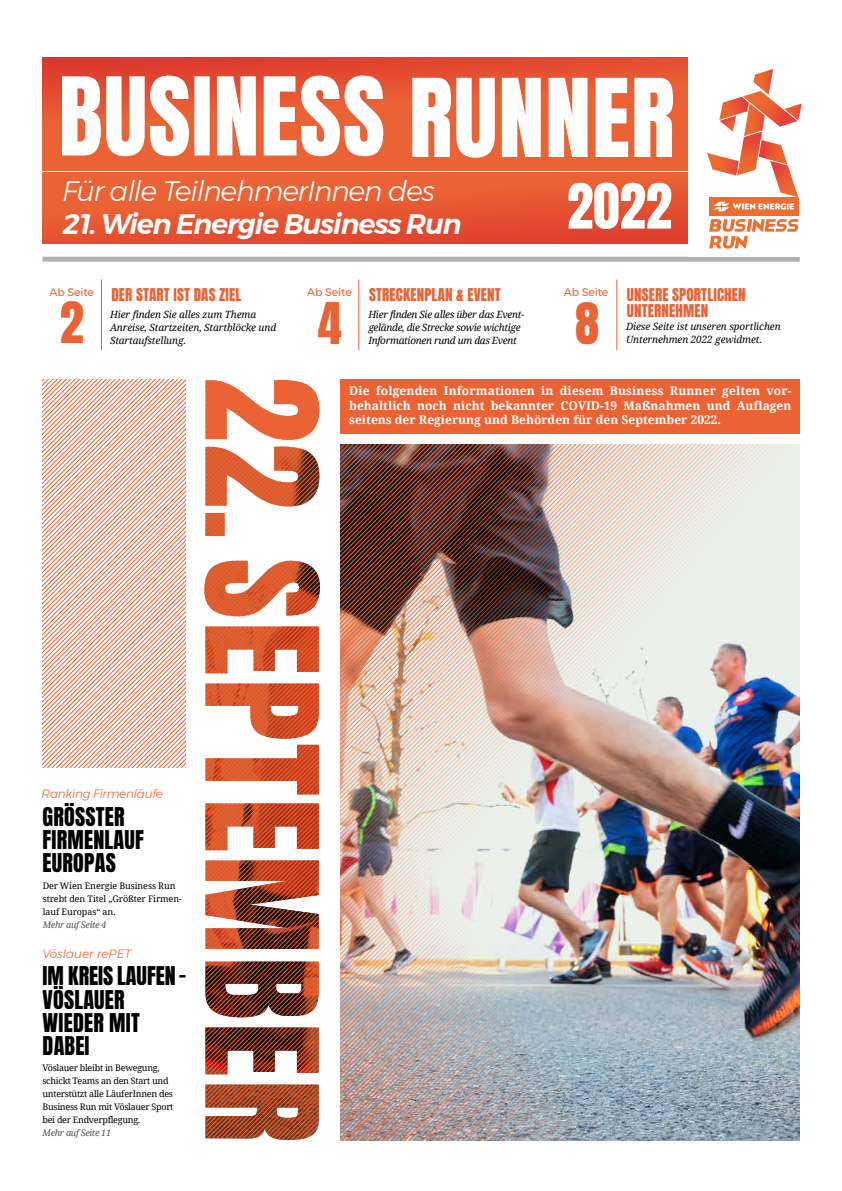
<style>
.page{position:relative;width:842px;height:1191px;background:#fff}
.page>*{position:absolute;margin:0;border:0;box-sizing:border-box;transform-origin:0 0}
.t1{font:53.1px "Anton";color:#fff}
.t2{font:48.8px "Anton";color:#eb6234}
.t3{font:italic 300 28px "Montserrat";letter-spacing:-.04em;color:#fff}
.t4{font:italic 600 28px "Montserrat";letter-spacing:-.04em;color:#fff}
.t5{font:22px/23.4px "Anton";letter-spacing:.01em;color:#000}
.t6{font:15px "Anton";letter-spacing:.01em;color:#eb6234}
.t7{font:700 12px/14.4px "Droid Serif";color:#fff;text-align:justify}
.t8{font:italic 300 12px "Montserrat";letter-spacing:-.02em;color:#eb6234}
.t9{font:italic 300 12px "Montserrat";color:#eb6234}
.t10{font:11px "Montserrat";letter-spacing:-.01em;color:#eb6234}
.t11{font:italic 10px/13px "Droid Serif";letter-spacing:-.01em;color:#000}
.t12{font:italic 10px/13px "Droid Serif";letter-spacing:-.03em;color:#000}
.t13{font:9px/13px "Droid Serif";letter-spacing:-.03em;color:#000}
.t14{font:9px/13px "Droid Serif";letter-spacing:-.01em;color:#000}
.t15{font:italic 9px "Droid Serif";letter-spacing:-.03em;color:#57544b}
</style>
<div class="page">
<div style="left:43px;top:257px;width:757px;height:5px;background:#b1b2b3"></div>
<hr style="left:101px;top:279px;width:1px;height:71px;background:#eb6234">
<hr style="left:358px;top:279px;width:1px;height:71px;background:#eb6234">
<hr style="left:616px;top:279px;width:1px;height:71px;background:#eb6234">
<svg style="left:43px;top:57px;width:645px;height:113px;background:#e55332"></svg>
<div style="left:43px;top:172px;width:646px;height:72px;background:linear-gradient(to bottom,#ed6835,#e24730)"></div>
<svg style="left:62px;top:76px;width:321px;height:80px"></svg>
<svg style="left:412px;top:78px;width:261px;height:80px"></svg>
<div style="left:688px;top:54px;width:154px;height:203px;background:#fff"></div>
<svg style="left:709px;top:219px;width:89px;height:30px"></svg>
<div style="left:709px;top:197px;width:89px;height:19px;background:#ed6e30"></div>
<svg style="left:707px;top:69px;width:95px;height:142px"></svg>
<div style="left:340px;top:379px;width:460px;height:54px;background:#eb6234"></div>
<svg style="left:205px;top:1017px;width:114px;height:123px"></svg>
<svg style="left:204px;top:380px;width:116px;height:637px"></svg>
<svg style="left:43px;top:379px;width:71px;height:388px"></svg>
<svg style="left:114px;top:379px;width:72px;height:388px"></svg>
<img style="left:340px;top:444px;width:459px;height:298px">
<img style="left:340px;top:742px;width:459px;height:398px">
<h3 class="t3" style="left:62px;top:170px;width:374px">Für alle TeilnehmerInnen des</h3>
<h3 class="t4" style="left:62px;top:202px;width:401px">21. Wien Energie Business Run</h3>
<h1 class="t1" style="left:567px;top:179px;width:106px">2022</h1>
<p class="t10" style="left:49px;top:283px;width:46px">Ab Seite</p>
<p class="t10" style="left:307px;top:283px;width:46px">Ab Seite</p>
<p class="t10" style="left:564px;top:283px;width:46px">Ab Seite</p>
<p class="t6" style="left:111px;top:287px;width:132px">DER START IST DAS ZIEL</p>
<p class="t6" style="left:369px;top:287px;width:133px">STRECKENPLAN &amp; EVENT</p>
<p class="t6" style="left:627px;top:287px;width:120px">UNSERE SPORTLICHEN</p>
<p class="t11" style="left:110px;top:307px;width:148px">Hier finden Sie alles zum Thema</p>
<p class="t6" style="left:627px;top:303px;width:83px">UNTERNEHMEN</p>
<p class="t11" style="left:110px;top:320px;width:168px">Anreise, Startzeiten, Startblöcke und<br>Startaufstellung.</p>
<h2 class="t2" style="left:575px;top:298px;width:26px">8</h2>
<h2 class="t2" style="left:60px;top:298px;width:26px">2</h2>
<h2 class="t2" style="left:318px;top:298px;width:26px">4</h2>
<p class="t12" style="left:368px;top:307px;width:157px">Hier finden Sie alles über das Event&shy;gelände, die Strecke sowie wichtige<br>Informationen rund um das Event</p>
<p class="t11" style="left:626px;top:320px;width:156px">Diese Seite ist unseren sportlichen<br>Unternehmen 2022 gewidmet.</p>
<p class="t8" style="left:42px;top:785px;width:123px">Ranking Firmenläufe</p>
<h3 class="t5" style="left:43px;top:806px;width:103px;line-height:23.1px">GRÖSSTER<br>FIRMENLAUF<br>EUROPAS</h3>
<p class="t14" style="left:43px;top:879px;width:141px">Der Wien Energie Business Run strebt den Titel „Größter Firmen&shy;lauf Europas“ an.</p>
<p class="t15" style="left:43px;top:919px;width:65px">Mehr auf Seite 4</p>
<p class="t9" style="left:43px;top:945px;width:90px">Vöslauer rePET</p>
<h3 class="t5" style="left:43px;top:966px;width:145px">IM KREIS LAUFEN –<br>VÖSLAUER<br>WIEDER MIT<br>DABEI</h3>
<p class="t13" style="left:43px;top:1061px;width:132px">Vöslauer bleibt in Bewegung, schickt Teams an den Start und unterstützt alle LäuferInnen des<br>Business Run mit Vöslauer Sport bei der Endverpflegung.</p>
<p class="t15" style="left:43px;top:1127px;width:70px">Mehr auf Seite 11</p>
<p class="t7" style="left:349px;top:384px;width:444px">Die folgenden Informationen in diesem Business Runner gelten vor&shy;behaltlich noch nicht bekannter COVID-19 Maßnahmen und Auflagen seitens der Regierung und Behörden für den September 2022.</p>
</div>
